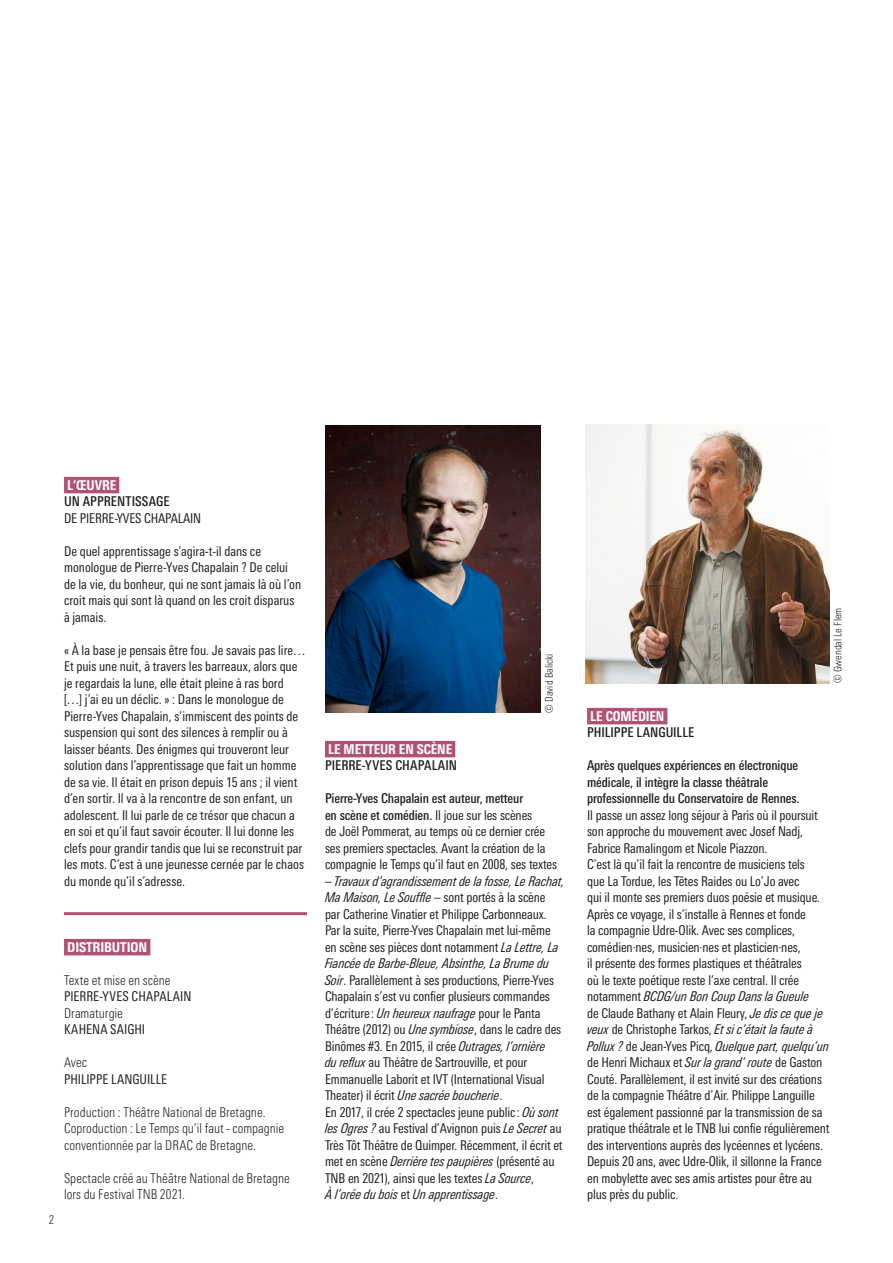
<style>
.page{position:relative;width:893px;height:1263px;background:#fff}
.page>*{position:absolute;margin:0;border:0;box-sizing:border-box;transform-origin:0 0}
._9_11_TEXTE_BIBLE{font:condensed 13.5px/16.5px "Univers Next Pro";letter-spacing:-.01em;color:#231f20}
._9_11_TEXTE{font:300 condensed 13.5px/16.5px "Univers Next Pro";color:#231f20}
._9_11_TEXTE_BIBLE-2{font:500 condensed 13.5px/16.5px "Univers Next Pro";letter-spacing:-.01em;color:#231f20}
._9_11_TEXTE-2{font:condensed 13.5px "Univers Next Pro";letter-spacing:.005em;color:#231f20}
.t1{font:800 condensed 13.5px "Univers Next Pro";letter-spacing:-.01em;color:#fff}
.t2{font:italic condensed 13.5px "Univers Next Pro";letter-spacing:-.01em;color:#231f20}
._9_11_TEXTE_BIBLE-3{font:500 condensed 13.5px "Univers Next Pro";letter-spacing:.01em;color:#231f20}
.t3{font:300 condensed 12px "Univers Next Pro";color:#231f20}
.t4{font:300 condensed 10.5px "Univers Next Pro";color:#231f20}
.s1{font-weight:500}
.s2{font-style:italic}
.s3{font-style:normal}
</style>
<div class="page">
<div style="left:64px;top:477px;width:55px;height:16px;background:#af5273"></div>
<div style="left:64px;top:939px;width:86px;height:16px;background:#af5273"></div>
<div style="left:325px;top:741px;width:130px;height:16px;background:#af5273"></div>
<hr style="left:64px;top:912px;width:243px;height:3px;background:#af5273">
<div style="left:587px;top:708px;width:80px;height:16px;background:#af5273"></div>
<img style="left:586px;top:425px;width:243px;height:258px">
<img style="left:325px;top:425px;width:216px;height:288px">
<p class="t1" style="left:67px;top:477px;width:51px">L’ŒUVRE</p>
<p class="_9_11_TEXTE_BIBLE-2" style="left:64px;top:493px;width:107px">UN APPRENTISSAGE</p>
<p class="_9_11_TEXTE_BIBLE" style="left:64px;top:509px;width:139px">DE PIERRE-YVES CHAPALAIN</p>
<p class="_9_11_TEXTE_BIBLE" style="left:64px;top:542px;width:239px">De quel apprentissage s’agira-t-il dans ce monologue de Pierre-Yves Chapalain ? De celui de la vie, du bonheur, qui ne sont jamais là où l’on croit mais qui sont là quand on les croit disparus à jamais.</p>
<p class="_9_11_TEXTE_BIBLE" style="left:64px;top:641px;width:243px">« À la base je pensais être fou. Je savais pas lire… Et puis une nuit, à travers les barreaux, alors que je regardais la lune, elle était pleine à ras bord<br>[…] j’ai eu un déclic. » : Dans le monologue de Pierre-Yves Chapalain, s’immiscent des points de suspension qui sont des silences à remplir ou à laisser béants. Des énigmes qui trouveront leur solution dans l’apprentissage que fait un homme de sa vie. Il était en prison depuis 15 ans ; il vient d’en sortir. Il va à la rencontre de son enfant, un adolescent. Il lui parle de ce trésor que chacun a en soi et qu’il faut savoir écouter. Il lui donne les clefs pour grandir tandis que lui se reconstruit par les mots. C’est à une jeunesse cernée par le chaos du monde qu’il s’adresse.</p>
<p class="t3" style="left:49px;top:1212px;width:7px">2</p>
<p class="t1" style="left:67px;top:939px;width:81px">DISTRIBUTION</p>
<p class="_9_11_TEXTE" style="left:64px;top:971px;width:108px">Texte et mise en scène</p>
<p class="_9_11_TEXTE-2" style="left:64px;top:988px;width:129px">PIERRE-YVES CHAPALAIN</p>
<p class="_9_11_TEXTE" style="left:64px;top:1004px;width:60px">Dramaturgie</p>
<p class="_9_11_TEXTE-2" style="left:64px;top:1021px;width:83px">KAHENA SAIGHI</p>
<p class="_9_11_TEXTE" style="left:64px;top:1054px;width:24px">Avec</p>
<p class="_9_11_TEXTE-2" style="left:64px;top:1071px;width:105px">PHILIPPE LANGUILLE</p>
<p class="_9_11_TEXTE" style="left:64px;top:1103px;width:203px">Production : Théâtre National de Bretagne.</p>
<p class="_9_11_TEXTE" style="left:64px;top:1120px;width:222px">Coproduction : Le Temps qu’il faut - compagnie conventionnée par la DRAC de Bretagne.</p>
<p class="_9_11_TEXTE" style="left:64px;top:1169px;width:227px">Spectacle créé au Théâtre National de Bretagne</p>
<p class="_9_11_TEXTE" style="left:64px;top:1186px;width:122px">lors du Festival TNB 2021.</p>
<p class="t4" style="left:543px;top:713px;width:60px;rotate:-90deg">© David Balicki</p>
<p class="t1" style="left:328px;top:741px;width:126px">LE METTEUR EN SCÈNE</p>
<p class="_9_11_TEXTE_BIBLE-3" style="left:325px;top:757px;width:133px">PIERRE-YVES CHAPALAIN</p>
<p class="_9_11_TEXTE_BIBLE-2" style="left:325px;top:790px;width:200px">Pierre-Yves Chapalain est auteur, metteur</p>
<p class="_9_11_TEXTE_BIBLE" style="left:325px;top:806px;width:234px"><span class="s1">en scène et comédien.</span> Il joue sur les scènes<br>de Joël Pommerat, au temps où ce dernier crée ses premiers spectacles. Avant la création de la compagnie le Temps qu’il faut en 2008, ses textes</p>
<p class="_9_11_TEXTE_BIBLE" style="left:325px;top:872px;width:241px">– <span class="s2">Travaux d’agrandissement de la fosse, Le Rachat, Ma Maison, Le Souffle</span> – sont portés à la scène<br>par Catherine Vinatier et Philippe Carbonneaux.<br>Par la suite, Pierre-Yves Chapalain met lui-même en scène ses pièces dont notamment <span class="s2">La Lettre, La Fiancée de Barbe-Bleue, Absinthe, La Brume du Soir</span>. Parallèlement à ses productions, Pierre-Yves Chapalain s’est vu confier plusieurs commandes d’écriture: <span class="s2">Un heureux naufrage</span> pour le Panta Théâtre (2012) ou <span class="s2">Une symbiose</span>, dans le cadre des Binômes #3. En 2015, il crée <span class="s2">Outrages, l’ornière<br>du reflux</span> au Théâtre de Sartrouville, et pour Emmanuelle Laborit et IVT (International Visual Theater) il écrit <span class="s2">Une sacrée boucherie</span>.</p>
<p class="_9_11_TEXTE_BIBLE" style="left:325px;top:1103px;width:239px">En 2017, il crée 2 spectacles jeune public : <span class="s2">Où sont les Ogres ?</span> au Festival d’Avignon puis <span class="s2">Le Secret</span> au Très Tôt Théâtre de Quimper. Récemment, il écrit et met en scène <span class="s2">Derrière tes paupières</span> (présenté au TNB en 2021), ainsi que les textes <span class="s2">La Source</span>,</p>
<p class="t2" style="left:325px;top:1186px;width:175px">À l’orée du bois <span class="s3">et</span> Un apprentissage<span class="s3">.</span></p>
<p class="t4" style="left:832px;top:683px;width:77px;rotate:-90deg">© Gwendal Le Flem</p>
<p class="t1" style="left:590px;top:708px;width:76px">LE COMÉDIEN</p>
<p class="_9_11_TEXTE_BIBLE-2" style="left:587px;top:724px;width:109px">PHILIPPE LANGUILLE</p>
<p class="_9_11_TEXTE_BIBLE-2" style="left:587px;top:757px;width:214px">Après quelques expériences en électronique médicale, il intègre la classe théâtrale professionnelle du Conservatoire de Rennes.</p>
<p class="_9_11_TEXTE_BIBLE" style="left:587px;top:806px;width:232px">Il passe un assez long séjour à Paris où il poursuit son approche du mouvement avec Josef Nadj,<br>Fabrice Ramalingom et Nicole Piazzon.</p>
<p class="_9_11_TEXTE_BIBLE" style="left:587px;top:856px;width:219px">C’est là qu’il fait la rencontre de musiciens tels</p>
<p class="_9_11_TEXTE_BIBLE" style="left:587px;top:872px;width:214px">que La Tordue, les Têtes Raides ou Lo’Jo avec</p>
<p class="_9_11_TEXTE_BIBLE" style="left:587px;top:889px;width:235px">qui il monte ses premiers duos poésie et musique.</p>
<p class="_9_11_TEXTE_BIBLE" style="left:587px;top:905px;width:220px">Après ce voyage, il s’installe à Rennes et fonde la compagnie Udre-Olik. Avec ses complices, comédien·nes, musicien·nes et plasticien·nes,</p>
<p class="_9_11_TEXTE_BIBLE" style="left:587px;top:955px;width:216px">il présente des formes plastiques et théâtrales</p>
<p class="_9_11_TEXTE_BIBLE" style="left:587px;top:971px;width:244px">où le texte poétique reste l’axe central. Il crée notamment <span class="s2">BCDG/un Bon Coup Dans la Gueule<br></span>de Claude Bathany et Alain Fleury, <span class="s2">Je dis ce que je veux</span> de Christophe Tarkos, <span class="s2">Et si c’était la faute à Pollux ?</span> de Jean-Yves Picq, <span class="s2">Quelque part, quelqu’un </span>de Henri Michaux et <span class="s2">Sur la grand’ route</span> de Gaston Couté. Parallèlement, il est invité sur des créations de la compagnie Théâtre d’Air. Philippe Languille est également passionné par la transmission de sa pratique théâtrale et le TNB lui confie régulièrement des interventions auprès des lycéennes et lycéens.<br>Depuis 20 ans, avec Udre-Olik, il sillonne la France en mobylette avec ses amis artistes pour être au plus près du public.</p>
</div>
